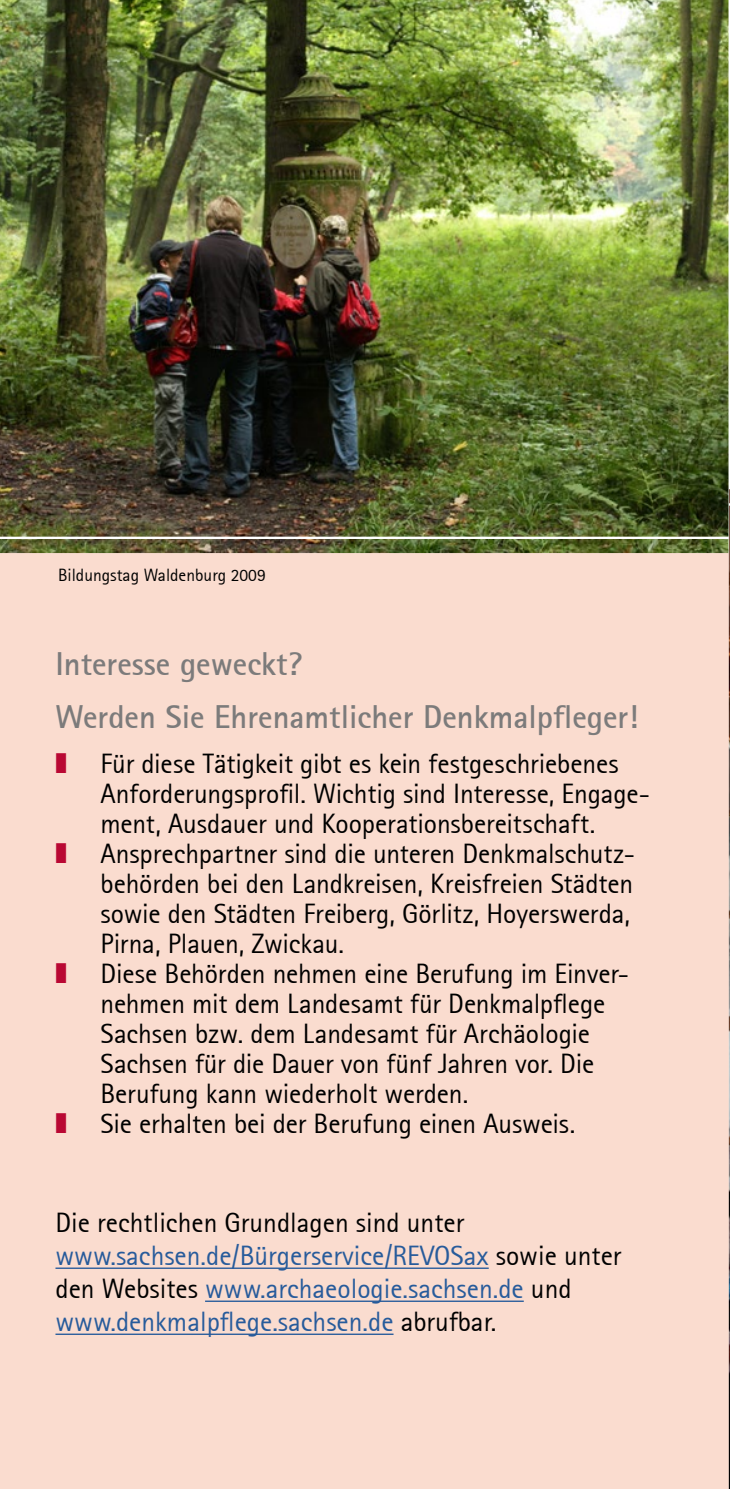
<style>
.page{position:relative;width:730px;height:1489px;background:#fff}
.page>*{position:absolute;margin:0;border:0;box-sizing:border-box;transform-origin:0 0}
.t1{font:700 32.5px/53.2px "Rotis Sans Serif";color:#7c7b7b}
.P_innen_fließtext_ni{font:27.5px/30px "Rotis Sans Serif";letter-spacing:-.005em;color:#000}
.P_innen_fließtext_ni-2{font:27.5px/33px "Rotis Sans Serif";color:#275b9b}
.fußnoten{font:17.5px "Rotis Sans Serif";color:#000}
.s1{font-family:"Arial Unicode MS";color:#b90833}
.s2{color:#000}
</style>
<div class="page">
<div style="left:0;top:553px;width:730px;height:935px;background:#fadccf"></div>
<hr style="left:55px;top:1267px;width:434px;height:1px;background:#275b9b">
<hr style="left:205px;top:1300px;width:319px;height:1px;background:#275b9b">
<hr style="left:55px;top:1333px;width:338px;height:1px;background:#275b9b">
<img style="left:729px;top:489px;width:1px;height:999px">
<img style="left:0;top:0;width:728px;height:553px">
<p class="fußnoten" style="left:58px;top:565px;width:209px">Bildungstag Waldenburg 2009</p>
<p class="t1" style="left:55px;top:637px;width:584px">Interesse geweckt?<br>Werden Sie Ehrenamtlicher Denkmalpfleger!</p>
<p class="P_innen_fließtext_ni" style="left:100px;top:748px;width:551px;text-indent:-45px"><span class="s1">❚</span> Für diese Tätigkeit gibt es kein festgeschriebenes<br>Anforderungsprofil. Wichtig sind Interesse, Engage&shy;ment, Ausdauer und Kooperationsbereitschaft.</p>
<p class="P_innen_fließtext_ni" style="left:100px;top:838px;width:536px;text-indent:-45px"><span class="s1">❚</span> Ansprechpartner sind die unteren Denkmalschutz&shy;behörden bei den Landkreisen, Kreisfreien Städten sowie den Städten Freiberg, Görlitz, Hoyerswerda, Pirna, Plauen, Zwickau.</p>
<p class="P_innen_fließtext_ni" style="left:100px;top:958px;width:530px;text-indent:-45px"><span class="s1">❚</span> Diese Behörden nehmen eine Berufung im Einver&shy;nehmen mit dem Landesamt für Denkmalpflege Sachsen bzw. dem Landesamt für Archäologie Sachsen für die Dauer von fünf Jahren vor. Die Berufung kann wiederholt werden.</p>
<p class="P_innen_fließtext_ni" style="left:55px;top:1108px;width:521px"><span class="s1">❚</span> Sie erhalten bei der Berufung einen Ausweis.</p>
<p class="P_innen_fließtext_ni" style="left:55px;top:1207px;width:410px">Die rechtlichen Grundlagen sind unter</p>
<p class="P_innen_fließtext_ni-2" style="left:55px;top:1238px;width:568px">www.sachsen.de/Bürgerservice/REVOSax <span class="s2">sowie unter den Websites</span> www.archaeologie.sachsen.de <span class="s2">und</span></p>
<p class="P_innen_fließtext_ni-2" style="left:55px;top:1304px;width:442px">www.denkmalpflege.sachsen.de <span class="s2">abrufbar.</span></p>
</div>
